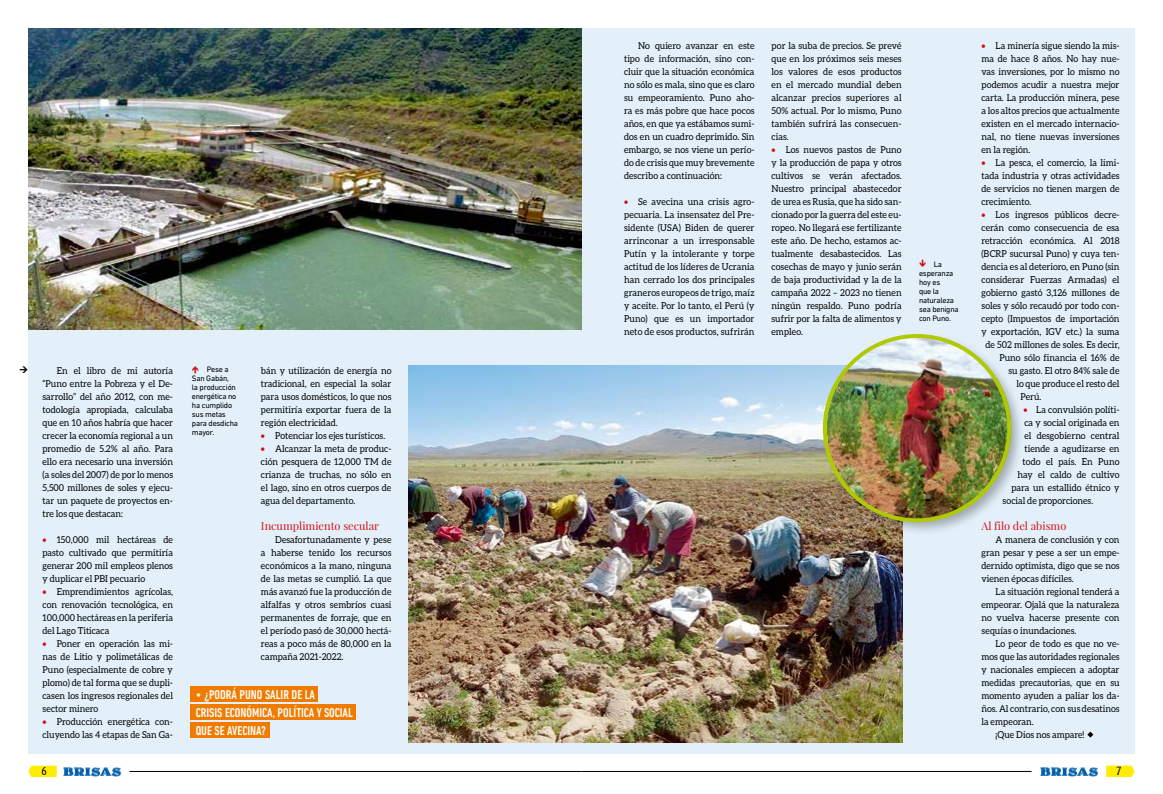
<style>
.page{position:relative;width:1163px;height:794px;background:#fff}
.page>*{position:absolute;margin:0;border:0;box-sizing:border-box;transform-origin:0 0}
.t1{font:500 condensed 13px/18px "DIN Next LT Pro";color:#fff}
.t2{font:12px "Dax Condensed";color:#000}
.t3{font:11px "Playfair Display";color:#d40f14}
.t4{font:9.5px/13px "Aleo";color:#000;text-align:justify;scale:.95 1}
.t5{font:8px/9px "DIN Next LT Pro";letter-spacing:-.025em;color:#000}
.s1{color:#d40f14}
</style>
<div class="page">
<hr style="left:129px;top:771px;width:452px;height:1px;background:#000">
<hr style="left:581px;top:771px;width:450px;height:1px;background:#000">
<svg style="left:1106px;top:765px;width:28px;height:12px"></svg>
<svg style="left:28px;top:765px;width:29px;height:12px"></svg>
<img style="left:63px;top:767px;width:58px;height:9px">
<img style="left:1040px;top:767px;width:58px;height:9px">
<div style="left:28px;top:28px;width:1106px;height:726px;background:#e3f0fa"></div>
<img style="left:408px;top:366px;width:493px;height:376px">
<img style="left:28px;top:28px;width:553px;height:302px">
<div style="left:821px;top:332px;width:203px;height:203px;background:#000;opacity:.3"></div>
<img style="left:826px;top:336px;width:185px;height:184px;border-radius:92px">
<div style="left:190px;top:686px;width:128px;height:16px;background:#ef7c00"></div>
<div style="left:190px;top:704px;width:166px;height:16px;background:#ef7c00"></div>
<div style="left:190px;top:722px;width:79px;height:16px;background:#ef7c00"></div>
<div style="left:822px;top:334px;width:189px;height:188px;border:4px solid #afca05;border-radius:50%"></div>
<svg style="left:1087px;top:731px;width:6px;height:6px"></svg>
<p class="t4" style="left:43px;top:364px;width:139px;text-indent:14px">En el libro de mi autoría “Puno entre la Pobreza y el De&shy;sarrollo” del año 2012, con me&shy;todología apropiada, calculaba que en 10 años habría que hacer crecer la economía regional a un promedio de 5.2% al año. Para ello era necesario una inversión (a soles del 2007) de por lo menos 5,500 millones de soles y ejecu&shy;tar un paquete de proyectos en&shy;tre los que destacan:</p>
<p class="t4" style="left:43px;top:533px;width:139px"><span class="s1">•</span> 150,000 mil hectáreas de pasto cultivado que permitiría generar 200 mil empleos plenos y duplicar el PBI pecuario</p>
<p class="t4" style="left:43px;top:585px;width:139px"><span class="s1">•</span> Emprendimientos agrícolas, con renovación tecnológica, en 100,000 hectáreas en la periferia del Lago Titicaca</p>
<p class="t4" style="left:43px;top:637px;width:139px"><span class="s1">•</span> Poner en operación las mi&shy;nas de Litio y polimetálicas de Puno (especialmente de cobre y plomo) de tal forma que se dupli&shy;casen los ingresos regionales del sector minero</p>
<p class="t4" style="left:43px;top:715px;width:139px"><span class="s1">•</span> Producción energética con&shy;cluyendo las 4 etapas de San Ga-</p>
<p class="t5" style="left:192px;top:365px;width:48px;text-indent:15px">Pese a<br>San Gabán,<br>la producción energética no ha cumplido sus metas para desdicha mayor.</p>
<p class="t4" style="left:261px;top:364px;width:139px">bán y utilización de energía no tradicional, en especial la solar para usos domésticos, lo que nos permitiría exportar fuera de la región electricidad.</p>
<p class="t4" style="left:261px;top:429px;width:132px"><span class="s1">•</span> Potenciar los ejes turísticos.</p>
<p class="t4" style="left:261px;top:442px;width:139px"><span class="s1">•</span> Alcanzar la meta de produc&shy;ción pesquera de 12,000 TM de crianza de truchas, no sólo en el lago, sino en otros cuerpos de agua del departamento.</p>
<p class="t3" style="left:261px;top:519px;width:120px">Incumplimiento secular</p>
<p class="t4" style="left:261px;top:533px;width:139px;text-indent:14px">Desafortunadamente y pese a haberse tenido los recursos económicos a la mano, ninguna de las metas se cumplió. La que más avanzó fue la producción de alfalfas y otros sembríos cuasi permanentes de forraje, que en el período pasó de 30,000 hectá&shy;reas a poco más de 80,000 en la campaña 2021-2022.</p>
<h1 class="t1" style="left:196px;top:686px;width:159px">• ¿PODRÁ PUNO SALIR DE LA<br>CRISIS ECONÓMICA, POLÍTICA Y SOCIAL<br>QUE SE AVECINA?</h1>
<p class="t4" style="left:624px;top:39px;width:139px;text-indent:14px">No quiero avanzar en este tipo de información, sino con&shy;cluir que la situación económica no sólo es mala, sino que es claro su empeoramiento. Puno aho&shy;ra es más pobre que hace pocos años, en que ya estábamos sumi&shy;dos en un cuadro deprimido. Sin embargo, se nos viene un perío&shy;do de crisis que muy brevemente describo a continuación:</p>
<p class="t4" style="left:624px;top:195px;width:139px"><span class="s1">•</span> Se avecina una crisis agro&shy;pecuaria. La insensatez del Pre&shy;sidente (USA) Biden de querer arrinconar a un irresponsable Putín y la intolerante y torpe actitud de los líderes de Ucrania han cerrado los dos principales graneros europeos de trigo, maíz y aceite. Por lo tanto, el Perú (y Puno) que es un importador neto de esos productos, sufrirán</p>
<p class="t4" style="left:771px;top:39px;width:138px">por la suba de precios. Se prevé que en los próximos seis meses los valores de esos productos en el mercado mundial deben alcanzar precios superiores al 50% actual. Por lo mismo, Puno también sufrirá las consecuen&shy;cias.</p>
<p class="t4" style="left:771px;top:143px;width:138px"><span class="s1">•</span> Los nuevos pastos de Puno y la producción de papa y otros cultivos se verán afectados.<br>Nuestro principal abastecedor de urea es Rusia, que ha sido san&shy;cionado por la guerra del este eu&shy;ropeo. No llegará ese fertilizante este año. De hecho, estamos ac&shy;tualmente desabastecidos. Las cosechas de mayo y junio serán de baja productividad y la de la campaña 2022 – 2023 no tienen ningún respaldo. Puno podría sufrir por la falta de alimentos y empleo.</p>
<p class="t5" style="left:918px;top:260px;width:41px;text-indent:15px">La esperanza hoy es<br>que la naturaleza sea benigna con Puno.</p>
<p class="t4" style="left:981px;top:39px;width:147px"><span class="s1">•</span> La minería sigue siendo la mis&shy;ma de hace 8 años. No hay nue&shy;vas inversiones, por lo mismo no podemos acudir a nuestra mejor carta. La producción minera, pese a los altos precios que actualmente existen en el mercado internacio&shy;nal, no tiene nuevas inversiones en la región.</p>
<p class="t4" style="left:981px;top:156px;width:147px"><span class="s1">•</span> La pesca, el comercio, la limi&shy;tada industria y otras actividades de servicios no tienen margen de crecimiento.</p>
<p class="t4" style="left:981px;top:208px;width:147px"><span class="s1">•</span> Los ingresos públicos decre-</p>
<p class="t4" style="left:981px;top:221px;width:147px">cerán como consecuencia de esa</p>
<p class="t4" style="left:981px;top:234px;width:147px">retracción económica. Al 2018</p>
<p class="t4" style="left:981px;top:247px;width:147px">(BCRP sucursal Puno) y cuya ten-</p>
<p class="t4" style="left:981px;top:260px;width:147px">dencia es al deterioro, en Puno (sin</p>
<p class="t4" style="left:981px;top:273px;width:147px">considerar Fuerzas Armadas) el</p>
<p class="t4" style="left:981px;top:286px;width:147px">gobierno gastó 3,126 millones de</p>
<p class="t4" style="left:981px;top:299px;width:147px">soles y sólo recaudó por todo con-</p>
<p class="t4" style="left:981px;top:312px;width:147px">cepto (Impuestos de importación</p>
<p class="t4" style="left:981px;top:325px;width:147px">y exportación, IGV etc.) la suma</p>
<p class="t4" style="left:985px;top:338px;width:143px">de 502 millones de soles. Es decir,</p>
<p class="t4" style="left:999px;top:351px;width:128px">Puno sólo financia el 16% de</p>
<p class="t4" style="left:1008px;top:364px;width:118px">su gasto. El otro 84% sale de</p>
<p class="t4" style="left:1016px;top:377px;width:110px">lo que produce el resto del</p>
<p class="t4" style="left:1020px;top:390px;width:23px">Perú.</p>
<p class="t4" style="left:1023px;top:403px;width:103px"><span class="s1">•</span> La convulsión políti-</p>
<p class="t4" style="left:1024px;top:416px;width:102px">ca y social originada en</p>
<p class="t4" style="left:1024px;top:429px;width:101px">el desgobierno central</p>
<p class="t4" style="left:1024px;top:442px;width:102px">tiende a agudizarse en</p>
<p class="t4" style="left:1022px;top:455px;width:104px">todo el país. En Puno</p>
<p class="t4" style="left:1017px;top:468px;width:109px">hay el caldo de cultivo</p>
<p class="t4" style="left:1011px;top:481px;width:115px">para un estallido étnico y</p>
<p class="t4" style="left:1002px;top:494px;width:97px">social de proporciones.</p>
<p class="t3" style="left:981px;top:519px;width:86px">Al filo del abismo</p>
<p class="t4" style="left:981px;top:533px;width:147px;text-indent:14px">A manera de conclusión y con gran pesar y pese a ser un empe&shy;dernido optimista, digo que se nos vienen épocas difíciles.</p>
<p class="t4" style="left:981px;top:585px;width:147px;text-indent:14px">La situación regional tenderá a empeorar. Ojalá que la naturaleza no vuelva hacerse presente con sequías o inundaciones.</p>
<p class="t4" style="left:995px;top:637px;width:132px">Lo peor de todo es que no ve-</p>
<p class="t4" style="left:981px;top:650px;width:147px">mos que las autoridades regionales</p>
<p class="t4" style="left:981px;top:663px;width:147px">y nacionales empiecen a adoptar</p>
<p class="t4" style="left:981px;top:676px;width:147px">medidas precautorias, que en su</p>
<p class="t4" style="left:981px;top:689px;width:147px">momento ayuden a paliar los da-</p>
<p class="t4" style="left:981px;top:702px;width:147px">ños. Al contrario, con sus desatinos</p>
<p class="t4" style="left:981px;top:715px;width:56px">la empeoran.</p>
<p class="t4" style="left:995px;top:728px;width:95px">¡Que Dios nos ampare!</p>
<p class="t2" style="left:41px;top:764px;width:7px">6</p>
<p class="t2" style="left:1115px;top:764px;width:7px">7</p>
</div>
